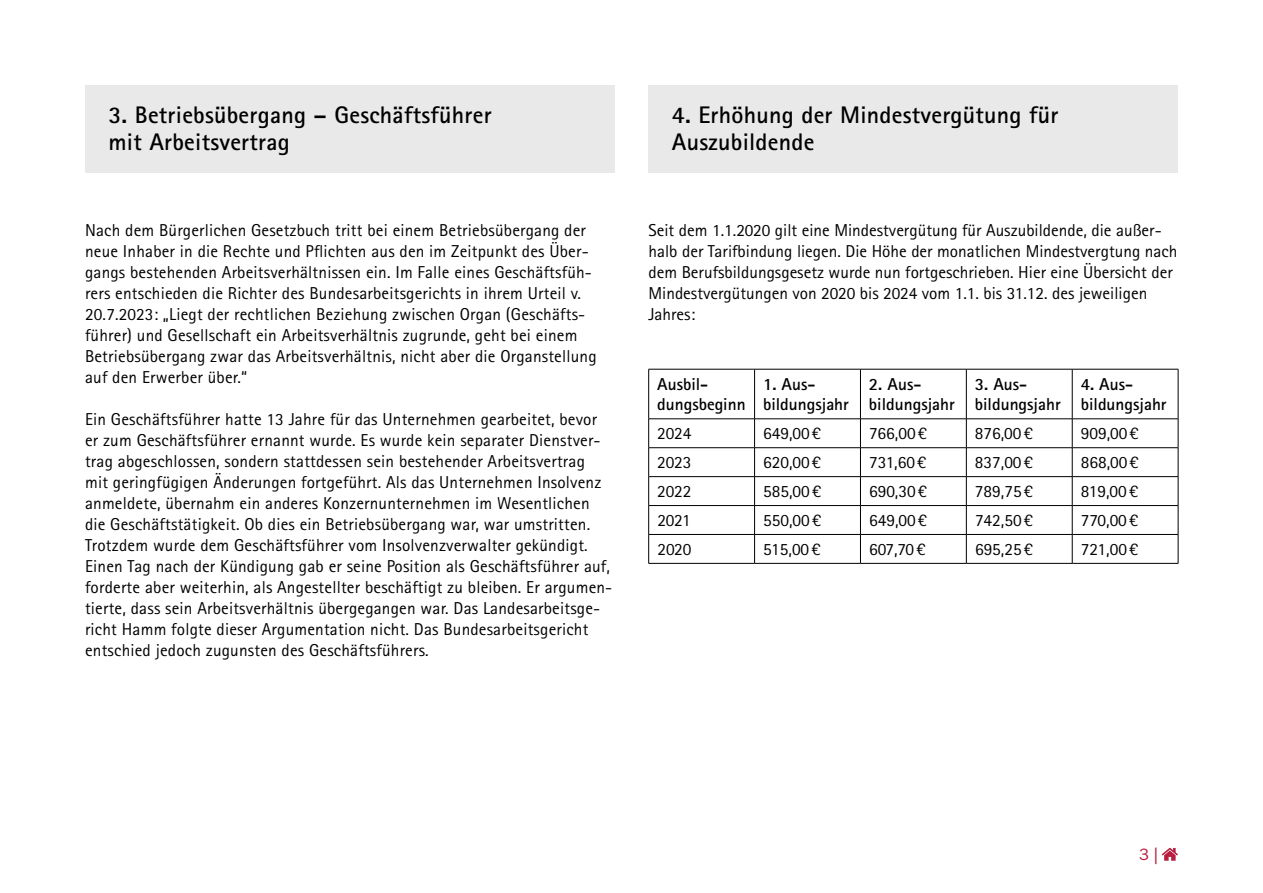
<style>
.page{position:relative;width:1263px;height:893px;background:#fff}
.page>*{position:absolute;margin:0;border:0;box-sizing:border-box;transform-origin:0 0}
.t1{font:700 24px/27px "Rotis Sans Serif Std";letter-spacing:.01em;color:#000}
.t2{font:17.25px/21px "Rotis Sans Serif Std";letter-spacing:.01em;color:#000}
.t3{font:700 17.25px/20.7px "Rotis Sans Serif Std";color:#000}
.t4{font:16.5px "ITC Franklin Gothic Std";color:#b71e3f}
.s1{font-family:"News Gothic Std"}
</style>
<div class="page">
<div style="left:85px;top:85px;width:529px;height:88px;background:#e9e9e9"></div>
<div style="left:648px;top:85px;width:530px;height:88px;background:#e9e9e9"></div>
<svg style="left:1162px;top:848px;width:16px;height:13px"></svg>
<hr style="left:648px;top:369px;width:106px;height:1px;background:#000">
<hr style="left:648px;top:369px;width:1px;height:50px;background:#000">
<hr style="left:648px;top:419px;width:106px;height:1px;background:#000">
<hr style="left:754px;top:419px;width:106px;height:1px;background:#000">
<hr style="left:860px;top:419px;width:106px;height:1px;background:#000">
<hr style="left:966px;top:419px;width:106px;height:1px;background:#000">
<hr style="left:1072px;top:419px;width:106px;height:1px;background:#000">
<hr style="left:648px;top:447px;width:106px;height:1px;background:#000">
<hr style="left:754px;top:447px;width:106px;height:1px;background:#000">
<hr style="left:860px;top:447px;width:106px;height:1px;background:#000">
<hr style="left:966px;top:447px;width:106px;height:1px;background:#000">
<hr style="left:1072px;top:447px;width:106px;height:1px;background:#000">
<hr style="left:648px;top:476px;width:106px;height:1px;background:#000">
<hr style="left:754px;top:476px;width:106px;height:1px;background:#000">
<hr style="left:860px;top:476px;width:106px;height:1px;background:#000">
<hr style="left:966px;top:476px;width:106px;height:1px;background:#000">
<hr style="left:1072px;top:476px;width:106px;height:1px;background:#000">
<hr style="left:648px;top:505px;width:106px;height:1px;background:#000">
<hr style="left:754px;top:505px;width:106px;height:1px;background:#000">
<hr style="left:860px;top:505px;width:106px;height:1px;background:#000">
<hr style="left:966px;top:505px;width:106px;height:1px;background:#000">
<hr style="left:1072px;top:505px;width:106px;height:1px;background:#000">
<hr style="left:648px;top:534px;width:106px;height:1px;background:#000">
<svg style="left:648px;top:419px;width:1px;height:144px"></svg>
<hr style="left:754px;top:534px;width:106px;height:1px;background:#000">
<hr style="left:860px;top:534px;width:106px;height:1px;background:#000">
<hr style="left:966px;top:534px;width:106px;height:1px;background:#000">
<hr style="left:1072px;top:534px;width:106px;height:1px;background:#000">
<hr style="left:648px;top:563px;width:106px;height:1px;background:#000">
<hr style="left:754px;top:369px;width:106px;height:1px;background:#000">
<hr style="left:754px;top:369px;width:1px;height:50px;background:#000">
<svg style="left:754px;top:419px;width:1px;height:144px"></svg>
<hr style="left:754px;top:563px;width:106px;height:1px;background:#000">
<hr style="left:860px;top:369px;width:106px;height:1px;background:#000">
<hr style="left:860px;top:369px;width:1px;height:50px;background:#000">
<svg style="left:860px;top:420px;width:1px;height:143px"></svg>
<hr style="left:860px;top:563px;width:106px;height:1px;background:#000">
<hr style="left:966px;top:369px;width:106px;height:1px;background:#000">
<hr style="left:966px;top:369px;width:1px;height:50px;background:#000">
<svg style="left:966px;top:419px;width:1px;height:144px"></svg>
<hr style="left:966px;top:563px;width:106px;height:1px;background:#000">
<hr style="left:1072px;top:369px;width:106px;height:1px;background:#000">
<hr style="left:1072px;top:369px;width:1px;height:50px;background:#000">
<hr style="left:1178px;top:369px;width:1px;height:50px;background:#000">
<svg style="left:1072px;top:419px;width:1px;height:144px"></svg>
<svg style="left:1178px;top:419px;width:1px;height:144px"></svg>
<hr style="left:1072px;top:563px;width:106px;height:1px;background:#000">
<h1 class="t1" style="left:108px;top:101px;width:385px">3. Betriebsübergang – Geschäftsführer mit Arbeitsvertrag</h1>
<p class="t2" style="left:85px;top:219px;width:513px">Nach dem Bürgerlichen Gesetzbuch tritt bei einem Betriebsübergang der neue Inhaber in die Rechte und Pflichten aus den im Zeitpunkt des Über&shy;gangs bestehenden Arbeitsverhältnissen ein. Im Falle eines Geschäftsfüh&shy;rers entschieden die Richter des Bundesarbeitsgerichts in ihrem Urteil v.<br>20.7.2023: „Liegt der rechtlichen Beziehung zwischen Organ (Geschäfts&shy;führer) und Gesellschaft ein Arbeitsverhältnis zugrunde, geht bei einem Betriebsübergang zwar das Arbeitsverhältnis, nicht aber die Organstellung auf den Erwerber über.“</p>
<p class="t2" style="left:85px;top:408px;width:529px">Ein Geschäftsführer hatte 13 Jahre für das Unternehmen gearbeitet, bevor er zum Geschäftsführer ernannt wurde. Es wurde kein separater Dienstver&shy;trag abgeschlossen, sondern stattdessen sein bestehender Arbeitsvertrag mit geringfügigen Änderungen fortgeführt. Als das Unternehmen Insolvenz anmeldete, übernahm ein anderes Konzernunternehmen im Wesentlichen die Geschäftstätigkeit. Ob dies ein Betriebsübergang war, war umstritten.<br>Trotzdem wurde dem Geschäftsführer vom Insolvenzverwalter gekündigt.<br>Einen Tag nach der Kündigung gab er seine Position als Geschäftsführer auf, forderte aber weiterhin, als Angestellter beschäftigt zu bleiben. Er argumen&shy;tierte, dass sein Arbeitsverhältnis übergegangen war. Das Landesarbeitsge&shy;richt Hamm folgte dieser Argumentation nicht. Das Bundesarbeitsgericht entschied jedoch zugunsten des Geschäftsführers.</p>
<h1 class="t1" style="left:672px;top:101px;width:388px">4. Erhöhung der Mindestvergütung für<br>Auszubildende</h1>
<p class="t2" style="left:648px;top:219px;width:530px">Seit dem 1.1.2020 gilt eine Mindestvergütung für Auszubildende, die außer&shy;halb der Tarifbindung liegen. Die Höhe der monatlichen Mindestvergtung nach dem Berufsbildungsgesetz wurde nun fortgeschrieben. Hier eine Übersicht der Mindestvergütungen von 2020 bis 2024 vom 1.1. bis 31.12. des jeweiligen Jahres:</p>
<p class="t3" style="left:657px;top:373px;width:90px">Ausbil&shy;dungsbeginn</p>
<p class="t3" style="left:763px;top:373px;width:87px">1. Aus&shy;bildungsjahr</p>
<p class="t3" style="left:869px;top:373px;width:87px">2. Aus&shy;bildungsjahr</p>
<p class="t3" style="left:975px;top:373px;width:87px">3. Aus&shy;bildungsjahr</p>
<p class="t3" style="left:1081px;top:373px;width:87px">4. Aus&shy;bildungsjahr</p>
<p class="t2" style="left:657px;top:423px;width:36px">2024</p>
<p class="t2" style="left:763px;top:423px;width:60px">649,00€</p>
<p class="t2" style="left:869px;top:423px;width:60px">766,00€</p>
<p class="t2" style="left:975px;top:423px;width:60px">876,00€</p>
<p class="t2" style="left:1081px;top:423px;width:60px">909,00€</p>
<p class="t2" style="left:657px;top:452px;width:36px">2023</p>
<p class="t2" style="left:763px;top:452px;width:60px">620,00€</p>
<p class="t2" style="left:869px;top:452px;width:59px">731,60€</p>
<p class="t2" style="left:975px;top:452px;width:60px">837,00€</p>
<p class="t2" style="left:1081px;top:452px;width:60px">868,00€</p>
<p class="t2" style="left:657px;top:481px;width:36px">2022</p>
<p class="t2" style="left:763px;top:481px;width:60px">585,00€</p>
<p class="t2" style="left:869px;top:481px;width:60px">690,30€</p>
<p class="t2" style="left:975px;top:481px;width:60px">789,75€</p>
<p class="t2" style="left:1081px;top:481px;width:59px">819,00€</p>
<p class="t2" style="left:657px;top:509px;width:35px">2021</p>
<p class="t2" style="left:763px;top:509px;width:60px">550,00€</p>
<p class="t2" style="left:869px;top:509px;width:60px">649,00€</p>
<p class="t2" style="left:975px;top:509px;width:60px">742,50€</p>
<p class="t2" style="left:1081px;top:509px;width:59px">770,00€</p>
<p class="t2" style="left:657px;top:538px;width:36px">2020</p>
<p class="t2" style="left:763px;top:538px;width:59px">515,00€</p>
<p class="t2" style="left:869px;top:538px;width:58px">607,70€</p>
<p class="t2" style="left:975px;top:538px;width:60px">695,25€</p>
<p class="t2" style="left:1081px;top:538px;width:59px">721,00€</p>
<p class="t4" style="left:1139px;top:845px;width:20px">3 <span class="s1">|</span></p>
</div>
